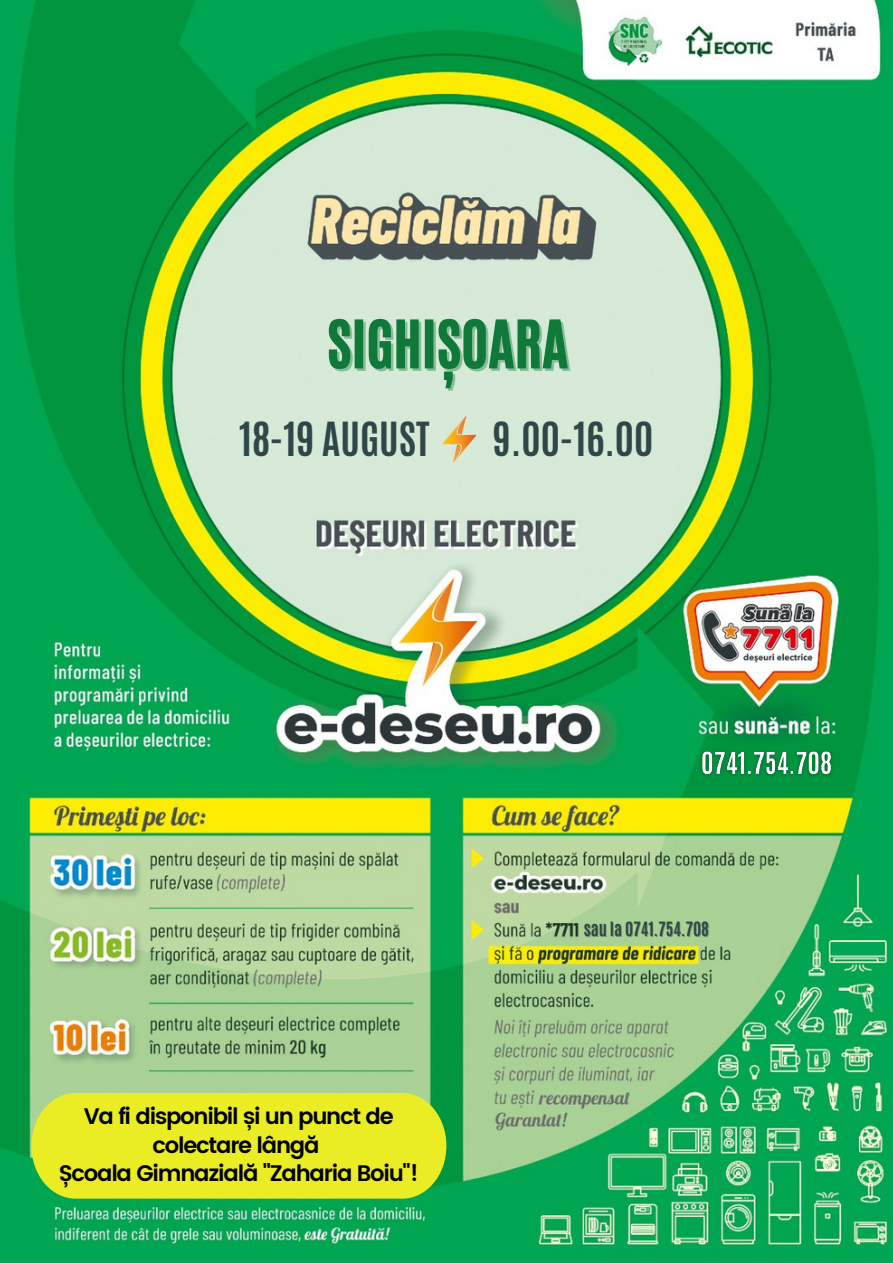
<style>
.page{position:relative;width:893px;height:1264px;background:#fff}
.page>*{position:absolute;margin:0;border:0;box-sizing:border-box;transform-origin:0 0}
.t1{font:55.5px "CA Generated";color:#0f7939}
.t2{font:700 39.3px "Antonio";color:#2f4749}
.t3{font:600 22.5px/28px "Poppins";letter-spacing:-.055em;color:#000;text-align:center}
.t4{font:700 16.5px "Antonio";color:#2f4749}
</style>
<div class="page">
<img style="left:0;top:0;width:892px;height:1262px">
<img style="left:693px;top:737px;width:145px;height:52px">
<img style="left:442px;top:416px;width:34px;height:46px">
<div style="left:31px;top:1092px;width:415px;height:106px;background:#eaec24"></div>
<h1 class="t1" style="left:327px;top:304px;width:243px">SIGHIȘOARA</h1>
<h2 class="t2" style="left:239px;top:411px;width:192px">18-19 AUGUST</h2>
<h2 class="t2" style="left:493px;top:411px;width:162px">9.00-16.00</h2>
<p class="t3" style="left:59px;top:1102px;width:361px">Va fi disponibil și un punct de colectare lângă<br>Școala Gimnazială "Zaharia Boiu"!</p>
<p class="t4" style="left:584px;top:917px;width:126px">sau la 0741.754.708</p>
</div>
